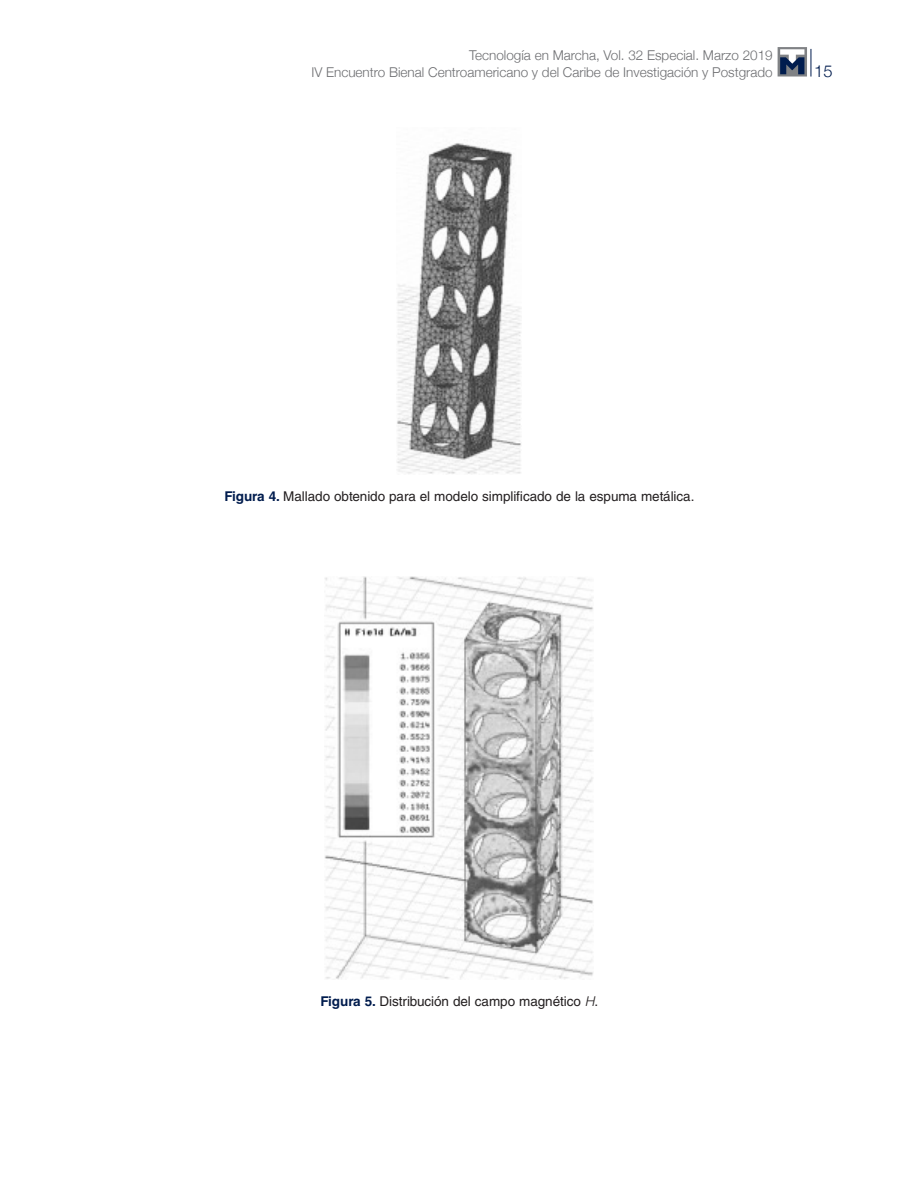
<style>
.page{position:relative;width:918px;height:1188px;background:#fff}
.page>*{position:absolute;margin:0;border:0;box-sizing:border-box;transform-origin:0 0}
.t1{font:300 16.5px "Helvetica Neue";color:#001c4e}
.t2{font:300 13.5px/16.2px "Helvetica Neue";color:#6c6d70;text-align:right}
.titulofiguras{font:13.5px "Helvetica LT Std";letter-spacing:-.005em;color:#231f20}
.s1{font-weight:700;color:#001c4e}
.s2{font-weight:300;font-style:italic}
</style>
<div class="page">
<svg style="left:811px;top:49px;width:1px;height:28px"></svg>
<svg style="left:778px;top:47px;width:29px;height:30px"></svg>
<svg style="left:780px;top:49px;width:24px;height:25px"></svg>
<img style="left:397px;top:143px;width:125px;height:331px">
<img style="left:325px;top:576px;width:268px;height:403px">
<p class="t2" style="left:311px;top:46px;width:463px">Tecnología en Marcha, Vol. 32 Especial. Marzo 2019<br>IV Encuentro Bienal Centroamericano y del Caribe de Investigación y Postgrado</p>
<p class="t1" style="left:814px;top:57px;width:20px">15</p>
<p class="titulofiguras" style="left:224px;top:488px;width:472px"><span class="s1">Figura 4.</span> Mallado obtenido para el modelo simplificado de la espuma metálica.</p>
<p class="titulofiguras" style="left:320px;top:994px;width:279px"><span class="s1">Figura 5.</span> Distribución del campo magnético <span class="s2">H</span>.</p>
</div>
